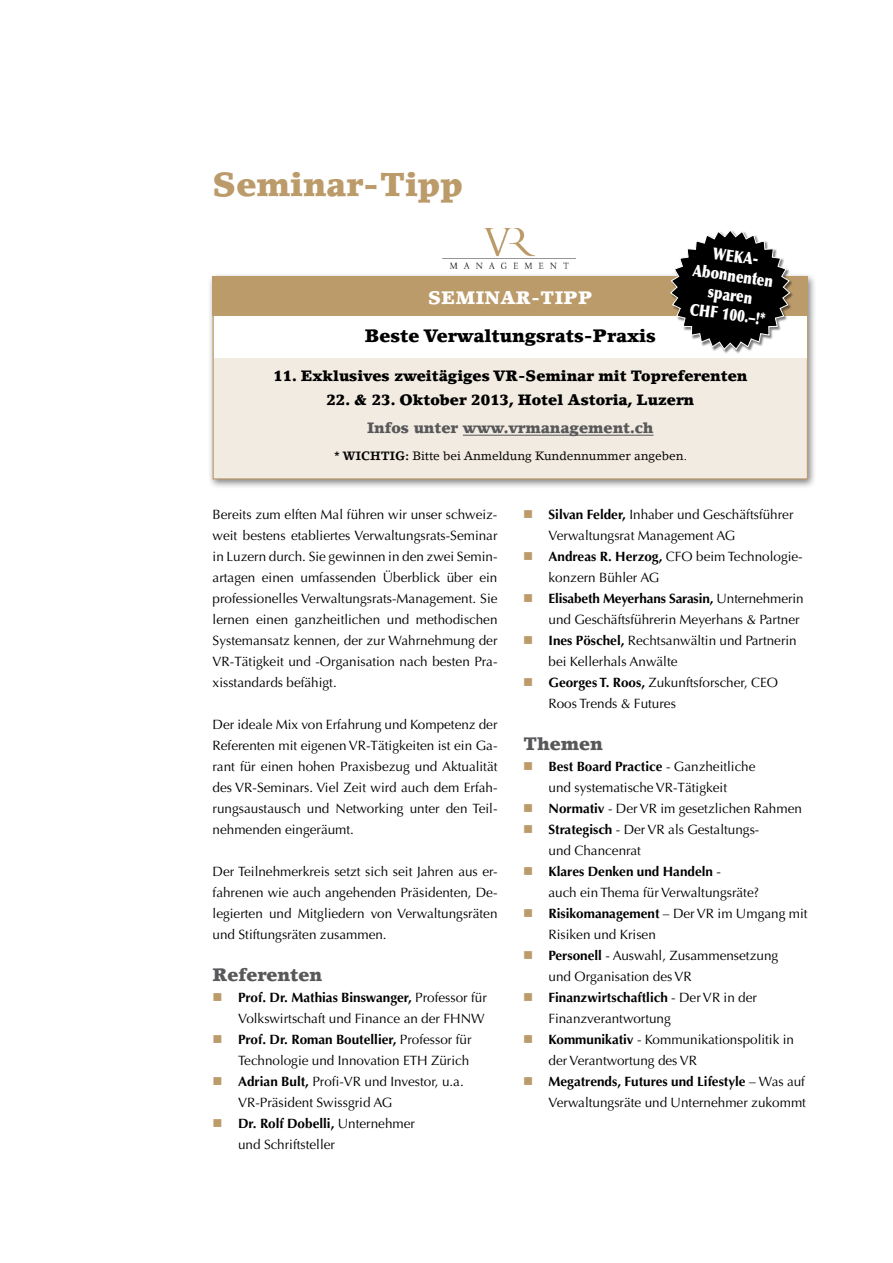
<style>
.page{position:relative;width:893px;height:1263px;background:#fff}
.page>*{position:absolute;margin:0;border:0;box-sizing:border-box;transform-origin:0 0}
.t1{font:900 33px "Lino Letter LT";color:#bc9b6a}
.t2{font:900 18px "Lino Letter LT";color:#000}
.t3{font:900 18px "Lino Letter LT";color:#58585a}
.t4{font:900 18px "Lino Letter LT";color:#fff}
.t5{font:900 16.5px/19.5px "Optima LT";color:#fff;text-align:center;scale:.8 1}
.t6{font:900 15px "Lino Letter LT";color:#000}
.t7{font:900 15px "Lino Letter LT";color:#58585a}
.t8{font:13.5px/21px "Optima LT";color:#000;text-align:justify}
.t9{font:12px "Lino Letter LT";color:#000}
.s1{font-weight:700}
</style>
<div class="page">
<img style="left:442px;top:229px;width:134px;height:39px">
<div style="left:207px;top:272px;width:610px;height:218px;background:#000;opacity:.5"></div>
<div style="left:213px;top:277px;width:595px;height:39px;background:#bc9b6a"></div>
<div style="left:213px;top:316px;width:594px;height:163px;background:#f2ebe1"></div>
<hr style="left:463px;top:435px;width:190px;height:1px;background:#58585a">
<div style="left:213px;top:315px;width:595px;height:164px;border:1px solid #bc9b6a"></div>
<div style="left:214px;top:316px;width:593px;height:42px;background:#fff"></div>
<div style="left:670px;top:230px;width:124px;height:124px;background:#000;opacity:.5"></div>
<svg style="left:670px;top:230px;width:121px;height:120px"></svg>
<h1 class="t1" style="left:213px;top:165px;width:252px">Seminar-Tipp</h1>
<h2 class="t4" style="left:428px;top:286px;width:63px">SEMINAR</h2>
<h2 class="t4" style="left:531px;top:286px;width:63px">-TIPP</h2>
<h2 class="t2" style="left:365px;top:325px;width:292px">Beste Verwaltungsrats-Praxis</h2>
<p class="t5" style="left:697px;top:241px;width:103px;rotate:8deg">WEKA-<br>Abonnenten sparen<br>CHF 100.–!*</p>
<p class="t6" style="left:273px;top:367px;width:476px">11. Exklusives zweitägiges VR-Seminar mit Topreferenten</p>
<p class="t6" style="left:326px;top:391px;width:369px">22. &amp; 23. Oktober 2013, Hotel Astoria, Luzern</p>
<p class="t7" style="left:367px;top:419px;width:288px">Infos unter www.vrmanagement.ch</p>
<p class="t9" style="left:334px;top:449px;width:354px"><span class="s1">* WICHTIG:</span> Bitte bei Anmeldung Kundennummer angeben.</p>
<p class="t8" style="left:213px;top:504px;width:286px">Bereits zum elften Mal führen wir unser schweiz&shy;weit bestens etabliertes Verwaltungsrats-Seminar in Luzern durch. Sie gewinnen in den zwei Semin&shy;artagen einen umfassenden Überblick über ein professionelles Verwaltungsrats-Management. Sie lernen einen ganzheitlichen und methodischen Systemansatz kennen, der zur Wahrnehmung der VR-Tätigkeit und -Organisation nach besten Pra&shy;xisstandards befähigt.</p>
<p class="t8" style="left:213px;top:714px;width:286px">Der ideale Mix von Erfahrung und Kompetenz der Referenten mit eigenen VR-Tätigkeiten ist ein Ga&shy;rant für einen hohen Praxisbezug und Aktualität des VR-Seminars. Viel Zeit wird auch dem Erfah&shy;rungsaustausch und Networking unter den Teil&shy;nehmenden eingeräumt.</p>
<p class="t8" style="left:213px;top:861px;width:286px">Der Teilnehmerkreis setzt sich seit Jahren aus er&shy;fahrenen wie auch angehenden Präsidenten, De&shy;legierten und Mitgliedern von Verwaltungsräten und Stiftungsräten zusammen.</p>
<h2 class="t3" style="left:213px;top:963px;width:111px">Referenten</h2>
<p class="t8" style="left:238px;top:987px;width:250px;text-align:left"><span class="s1">Prof. Dr. Mathias Binswanger,</span> Professor für Volkswirtschaft und Finance an der FHNW <span class="s1">Prof. Dr. Roman Boutellier,</span> Professor für Technologie und Innovation ETH Zürich <span class="s1">Adrian Bult,</span> Profi-VR und Investor, u.a.<br>VR-Präsident Swissgrid AG<br><span class="s1">Dr. Rolf Dobelli,</span> Unternehmer<br>und Schriftsteller</p>
<p class="t8" style="left:548px;top:504px;width:256px;text-align:left"><span class="s1">Silvan Felder,</span> Inhaber und Geschäftsführer Verwaltungsrat Management AG<br><span class="s1">Andreas R. Herzog,</span> CFO beim Technologie&shy;konzern Bühler AG<br><span class="s1">Elisabeth Meyerhans Sarasin,</span> Unternehmerin und Geschäftsführerin Meyerhans &amp; Partner <span class="s1">Ines Pöschel,</span> Rechtsanwältin und Partnerin bei Kellerhals Anwälte<br><span class="s1">Georges T. Roos,</span> Zukunftsforscher, CEO Roos Trends &amp; Futures</p>
<h2 class="t3" style="left:523px;top:732px;width:81px">Themen</h2>
<p class="t8" style="left:549px;top:756px;width:261px;text-align:left"><span class="s1">Best Board Practice</span> - Ganzheitliche<br>und systematische VR-Tätigkeit<br><span class="s1">Normativ</span> - Der VR im gesetzlichen Rahmen<br><span class="s1">Strategisch</span> - Der VR als Gestaltungs-<br>und Chancenrat<br><span class="s1">Klares Denken und Handeln</span> -<br>auch ein Thema für Verwaltungsräte?<br><span class="s1">Risikomanagement</span> – Der VR im Umgang mit<br>Risiken und Krisen<br><span class="s1">Personell</span> - Auswahl, Zusammensetzung<br>und Organisation des VR<br><span class="s1">Finanzwirtschaftlich</span> - Der VR in der<br>Finanzverantwortung<br><span class="s1">Kommunikativ</span> - Kommunikationspolitik in der Verantwortung des VR<br><span class="s1">Megatrends, Futures und Lifestyle</span> – Was auf<br>Verwaltungsräte und Unternehmer zukommt</p>
</div>
